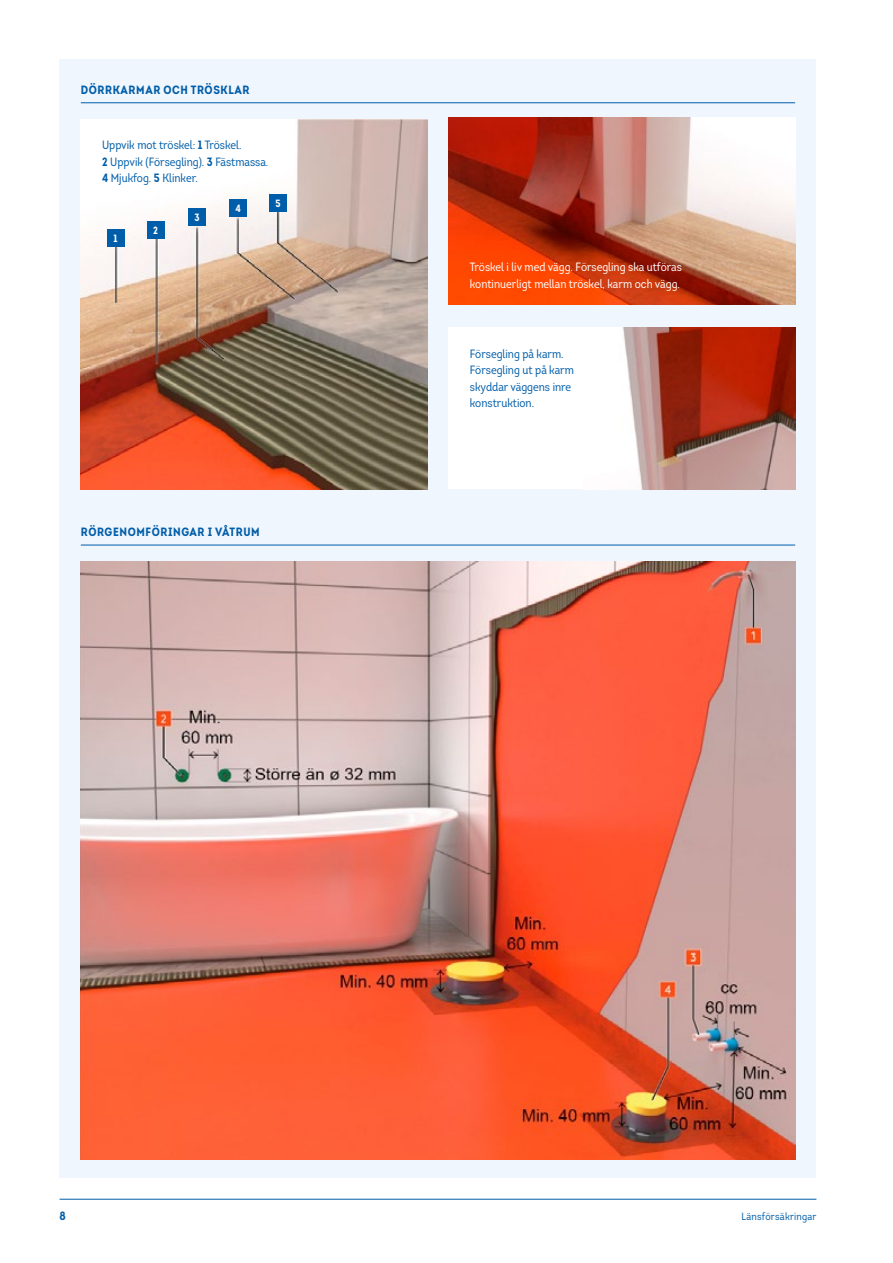
<style>
.page{position:relative;width:893px;height:1263px;background:#fff}
.page>*{position:absolute;margin:0;border:0;box-sizing:border-box;transform-origin:0 0}
.t1{font:12px/16.5px "Intro Cond";color:#005da9}
.t2{font:12px/16.5px "Intro Cond";color:#fff}
.t3{font:700 12px "Intro Cond";letter-spacing:.05em;color:#005da9}
.t4{font:10.5px "Intro Cond";letter-spacing:.02em;color:#005da9}
.t5{font:700 10.5px "Intro Cond";color:#fff}
.s1{font-weight:700}
</style>
<div class="page">
<div style="left:60px;top:60px;width:756px;height:1118px;background:#eff6fd"></div>
<img style="left:449px;top:117px;width:346px;height:187px">
<img style="left:81px;top:119px;width:346px;height:370px">
<div style="left:449px;top:327px;width:346px;height:162px;background:#fff"></div>
<img style="left:622px;top:327px;width:173px;height:162px">
<div style="left:107px;top:230px;width:17px;height:17px;background:#005da9"></div>
<div style="left:147px;top:221px;width:17px;height:17px;background:#005da9"></div>
<div style="left:189px;top:209px;width:17px;height:17px;background:#005da9"></div>
<div style="left:230px;top:199px;width:17px;height:17px;background:#005da9"></div>
<div style="left:269px;top:194px;width:17px;height:17px;background:#005da9"></div>
<img style="left:81px;top:561px;width:714px;height:599px">
<hr style="left:81px;top:103px;width:714px;height:1px;background:#005da9">
<hr style="left:81px;top:545px;width:714px;height:1px;background:#005da9">
<hr style="left:60px;top:1199px;width:756px;height:1px;background:#005da9">
<p class="t3" style="left:81px;top:82px;width:170px">DÖRRKARMAR OCH TRÖSKLAR</p>
<p class="t1" style="left:102px;top:137px;width:168px">Uppvik mot tröskel: <span class="s1">1</span> Tröskel.<br><span class="s1">2</span> Uppvik (Försegling). <span class="s1">3</span> Fästmassa.<br><span class="s1">4</span> Mjukfog. <span class="s1">5</span> Klinker.</p>
<p class="t5" style="left:114px;top:232px;width:6px">1</p>
<p class="t5" style="left:153px;top:223px;width:6px">2</p>
<p class="t5" style="left:195px;top:211px;width:7px">3</p>
<p class="t5" style="left:235px;top:201px;width:7px">4</p>
<p class="t5" style="left:275px;top:196px;width:7px">5</p>
<p class="t3" style="left:81px;top:524px;width:180px">RÖRGENOMFÖRINGAR I VÅTRUM</p>
<p class="t2" style="left:470px;top:259px;width:214px">Tröskel i liv med vägg. Försegling ska utföras kontinuerligt mellan tröskel, karm och vägg.</p>
<p class="t1" style="left:470px;top:345px;width:106px">Försegling på karm.<br>Försegling ut på karm skyddar väggens inre konstruktion.</p>
<p class="t3" style="left:60px;top:1208px;width:8px">8</p>
<p class="t4" style="left:742px;top:1210px;width:76px">Länsförsäkringar</p>
</div>
